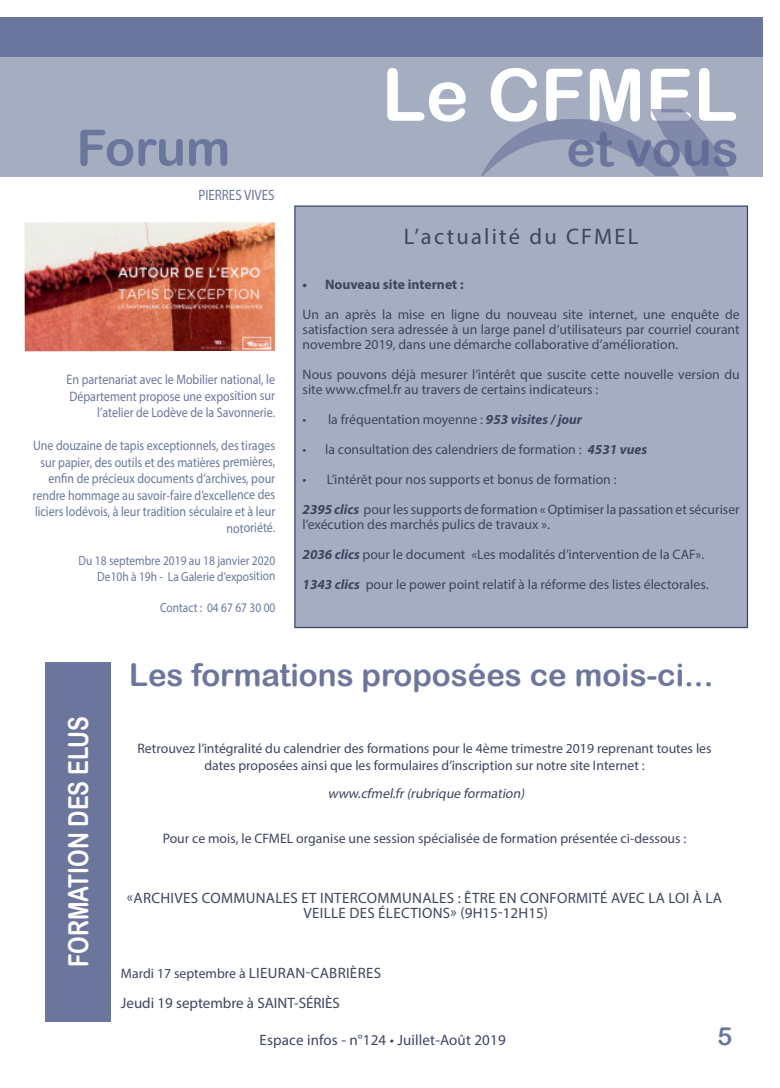
<style>
.page{position:relative;width:780px;height:1088px;background:#fff}
.page>*{position:absolute;margin:0;border:0;box-sizing:border-box;transform-origin:0 0}
.t1{font:72.62px "Arial Rounded MT Bold";color:#fff}
.t2{font:50px "Arial Rounded MT Bold";letter-spacing:-.015em;color:#6b769c}
.t3{font:49.5px "Arial Rounded MT Bold";color:#6c769c}
.t4{font:31.25px "Arial Rounded MT Bold";color:#6c759b}
.A__B__C{font:27.5px "Arial Rounded MT Bold";color:#fff;scale:.81 1}
.t5{font:25px "Arial Rounded MT Bold";color:#6c769c}
.t6{font:22.5px "Myriad Pro";letter-spacing:.1em;color:#3e455f}
.gras_article{font:15px "Myriad Pro";letter-spacing:.02em;color:#3e455f}
.gras_article-2{font:15px "Myriad Pro";color:#3e455f}
.t7{font:15px "Myriad Pro";color:#6c769c;scale:.87 1}
.Forum_texte_forum{font:13.75px/15px "Myriad Pro";color:#3e455f}
.t8{font:13.75px/16.5px "Myriad Pro";color:#6c769c;text-align:right;scale:.87 1}
.gras_article-3{font:13.75px/17.5px "Myriad Pro";color:#3e455f;text-align:center}
.gras_article-4{font:italic 13.75px "Myriad Pro";color:#3e455f}
.t9{font:700 13.75px "Myriad Pro";color:#3e455f}
.t10{font:13.12px/15.8px "Myriad Pro";color:#6c769c;text-align:right;scale:.87 1}
.s1{font-weight:700;font-style:italic}
.s2{font-size:15px}
</style>
<div class="page">
<div style="left:0;top:57px;width:762px;height:120px;background:#a5aec1"></div>
<div style="left:0;top:18px;width:762px;height:39px;background:#6b769c"></div>
<div style="left:295px;top:206px;width:452px;height:421px;background:#a4adc2"></div>
<img style="left:25px;top:222px;width:250px;height:129px">
<div style="left:45px;top:663px;width:65px;height:359px;background:#6c759c"></div>
<img style="left:481px;top:110px;width:248px;height:66px">
<h2 class="t2" style="left:77px;top:118px;width:155px">Forum</h2>
<p class="t7" style="left:198px;top:186px;width:89px">PIERRES VIVES</p>
<p class="t8" style="left:67px;top:371px;width:241px">En partenariat avec le Mobilier national, le<br>Département propose une exposition sur l’atelier de Lodève de la Savonnerie.</p>
<p class="t8" style="left:33px;top:437px;width:280px">Une douzaine de tapis exceptionnels, des tirages sur papier, des outils et des matières premières, enfin de précieux documents d’archives, pour rendre hommage au savoir-faire d’excellence des liciers lodévois, à leur tradition séculaire et à leur notoriété.</p>
<p class="t10" style="left:78px;top:552px;width:228px">Du 18 septembre 2019 au 18 janvier 2020<br>De10h à 19h - La Galerie d’exposition</p>
<p class="t10" style="left:160px;top:599px;width:134px">Contact : 04 67 67 30 00</p>
<p class="t1" style="left:382px;top:52px;width:357px">Le CFMEL</p>
<p class="t3" style="left:566px;top:119px;width:174px">et vous</p>
<p class="t6" style="left:404px;top:223px;width:236px">L’actualité du CFMEL</p>
<p class="t9" style="left:302px;top:275px;width:162px">• Nouveau site internet :</p>
<p class="Forum_texte_forum" style="left:302px;top:307px;width:438px;text-align:justify">Un an après la mise en ligne du nouveau site internet, une enquête de satisfaction sera adressée à un large panel d’utilisateurs par courriel courant novembre 2019, dans une démarche collaborative d’amélioration.</p>
<p class="Forum_texte_forum" style="left:302px;top:367px;width:438px">Nous pouvons déjà mesurer l’intérêt que suscite cette nouvelle version du site www.cfmel.fr au travers de certains indicateurs :</p>
<p class="Forum_texte_forum" style="left:302px;top:412px;width:281px">• la fréquentation moyenne : <span class="s1">953 visites / jour</span></p>
<p class="Forum_texte_forum" style="left:302px;top:442px;width:346px">• la consultation des calendriers de formation : <span class="s1">4531 vues</span></p>
<p class="Forum_texte_forum" style="left:302px;top:472px;width:315px">• L’intérêt pour nos supports et bonus de formation :</p>
<p class="Forum_texte_forum" style="left:302px;top:502px;width:438px"><span class="s1">2395 clics</span> pour les supports de formation « Optimiser la passation etsécuriser l’exécution des marchés pulics de travaux ».</p>
<p class="Forum_texte_forum" style="left:302px;top:547px;width:403px"><span class="s1">2036 clics</span> pour le document «Les modalités d’intervention de la CAF».</p>
<p class="Forum_texte_forum" style="left:302px;top:577px;width:407px"><span class="s1">1343 clics</span> pour le power point relatif à la réforme des listes électorales.</p>
<p class="A__B__C" style="left:62px;top:967px;width:311px;rotate:-90deg">FORMATION DES ELUS</p>
<p class="t4" style="left:129px;top:656px;width:585px">Les formations proposées ce mois-ci...</p>
<p class="gras_article-3" style="left:137px;top:739px;width:575px">Retrouvez l’intégralité du calendrier des formations pour le 4ème trimestre 2019 reprenant toutes les dates proposées ainsi que les formulaires d’inscription sur notre site Internet :</p>
<p class="gras_article-4" style="left:328px;top:785px;width:201px">www.cfmel.fr(rubrique formation)</p>
<p class="gras_article-3" style="left:163px;top:829px;width:525px">Pour ce mois, le CFMEL organise une session spécialisée de formation présentée ci-dessous :</p>
<p class="gras_article" style="left:127px;top:888px;width:596px">«ARCHIVES COMMUNALES ET INTERCOMMUNALES : ÊTRE EN CONFORMITÉ AVEC LA LOI À LA</p>
<p class="gras_article" style="left:303px;top:903px;width:246px">VEILLE DES ÉLECTIONS» (9H15-12H15)</p>
<p class="gras_article-3" style="left:121px;top:964px;width:261px">Mardi 17 septembre à <span class="s2">LIEURAN-CABRIÈRES</span></p>
<p class="gras_article-2" style="left:121px;top:993px;width:220px">Jeudi 19 septembre à SAINT-SÉRIÈS</p>
<p class="gras_article" style="left:259px;top:1031px;width:247px">Espace infos - n°124 • Juillet-Août 2019</p>
<p class="t5" style="left:717px;top:1021px;width:16px">5</p>
</div>
